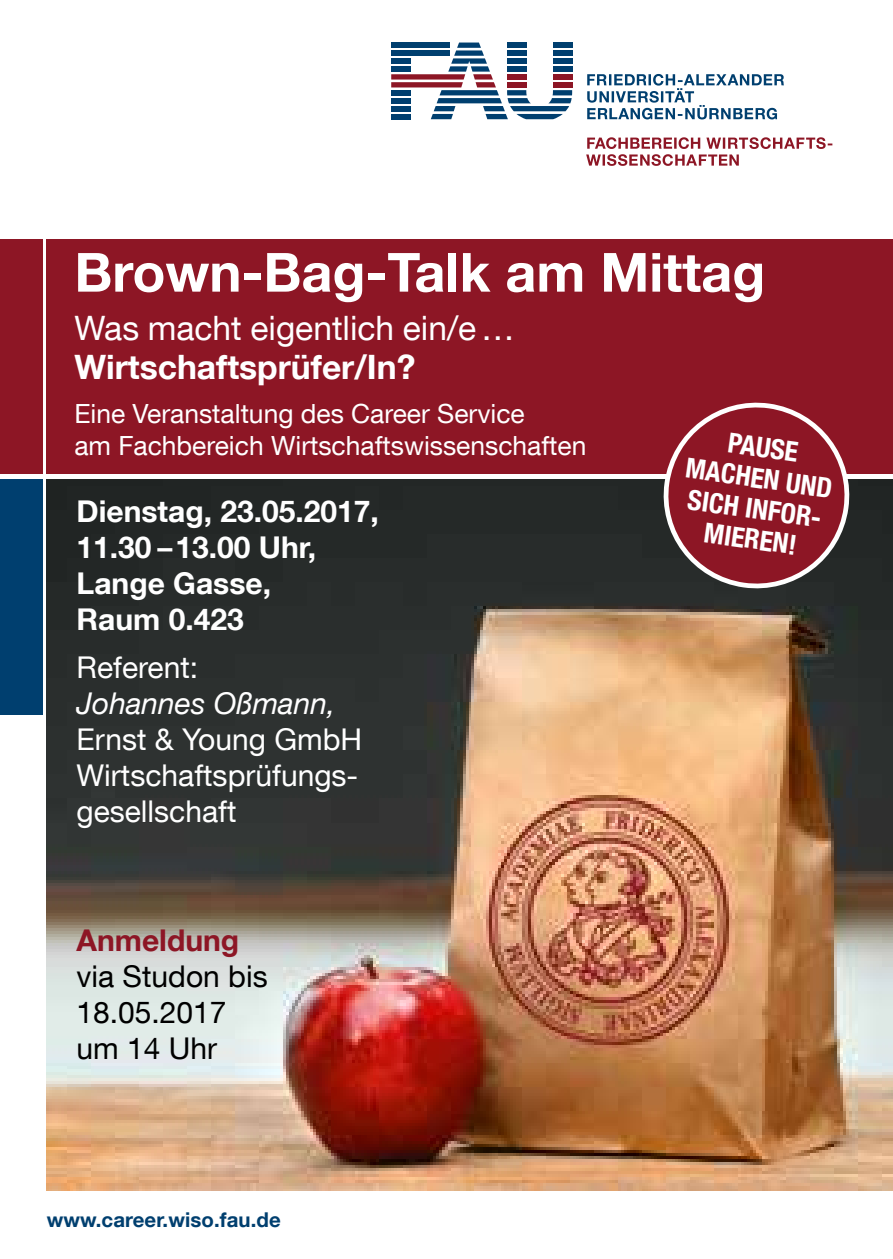
<style>
.page{position:relative;width:893px;height:1259px;background:#fff}
.page>*{position:absolute;margin:0;border:0;box-sizing:border-box;transform-origin:0 0}
.t1{font:700 54px "Helvetica Neue LT Com";color:#fff}
.t2{font:33.6px "Helvetica Neue LT Com";color:#fff}
.t3{font:700 33.6px "Helvetica Neue LT Com";color:#fff}
.t4{font:30px/36px "Helvetica Neue LT Com";color:#fff}
.t5{font:700 30px/36px "Helvetica Neue LT Com";color:#fff}
.t6{font:30px/36px "Helvetica Neue LT Com";color:#000}
.t7{font:italic 30px "Helvetica Neue LT Com";color:#fff}
.t8{font:700 30px "Helvetica Neue LT Com";color:#8d1625}
.t9{font:700 condensed 27.6px/30.6px "Helvetica Neue LT Com";color:#fff;text-align:center}
.t10{font:26.4px/31.5px "Helvetica Neue LT Com";color:#fff}
.t11{font:700 20.4px "Helvetica Neue LT Com";letter-spacing:.005em;color:#003f6f}
</style>
<div class="page">
<img style="left:47px;top:479px;width:846px;height:712px">
<div style="left:47px;top:238px;width:846px;height:238px;background:#8d1625"></div>
<div style="left:0;top:238px;width:43px;height:238px;background:#8d1625"></div>
<div style="left:0;top:476px;width:43px;height:238px;background:#003f6f"></div>
<hr style="left:0;top:474px;width:893px;height:4px;background:#fff">
<svg style="left:586px;top:137px;width:246px;height:29px"></svg>
<svg style="left:587px;top:74px;width:197px;height:45px"></svg>
<svg style="left:391px;top:43px;width:181px;height:76px"></svg>
<svg style="left:655px;top:402px;width:203px;height:190px"></svg>
<h1 class="t1" style="left:74px;top:238px;width:692px">Brown-Bag-Talk am Mittag</h1>
<p class="t2" style="left:74px;top:307px;width:442px">Was macht eigentlich ein/e …</p>
<p class="t3" style="left:74px;top:345px;width:342px">Wirtschaftsprüfer/In?</p>
<p class="t10" style="left:74px;top:397px;width:513px">Eine Veranstaltung des Career Service<br>am Fachbereich Wirtschaftswissenschaften</p>
<p class="t9" style="left:692px;top:422px;width:149px;rotate:8deg">PAUSE<br>MACHEN UND<br>SICH INFOR-<br>MIEREN!</p>
<p class="t5" style="left:77px;top:492px;width:304px">Dienstag, 23.05.2017,<br>11.30 –13.00 Uhr,<br>Lange Gasse,<br>Raum 0.423</p>
<p class="t4" style="left:77px;top:649px;width:123px">Referent:</p>
<p class="t7" style="left:77px;top:685px;width:260px">Johannes Oßmann,</p>
<p class="t4" style="left:77px;top:721px;width:287px">Ernst &amp; Young GmbH<br>Wirtschaftsprüfungs&shy;gesellschaft</p>
<p class="t8" style="left:77px;top:921px;width:164px">Anmeldung</p>
<p class="t6" style="left:77px;top:958px;width:193px">via Studon bis<br>18.05.2017 um 14 Uhr</p>
<p class="t11" style="left:47px;top:1206px;width:236px">www.career.wiso.fau.de</p>
</div>
